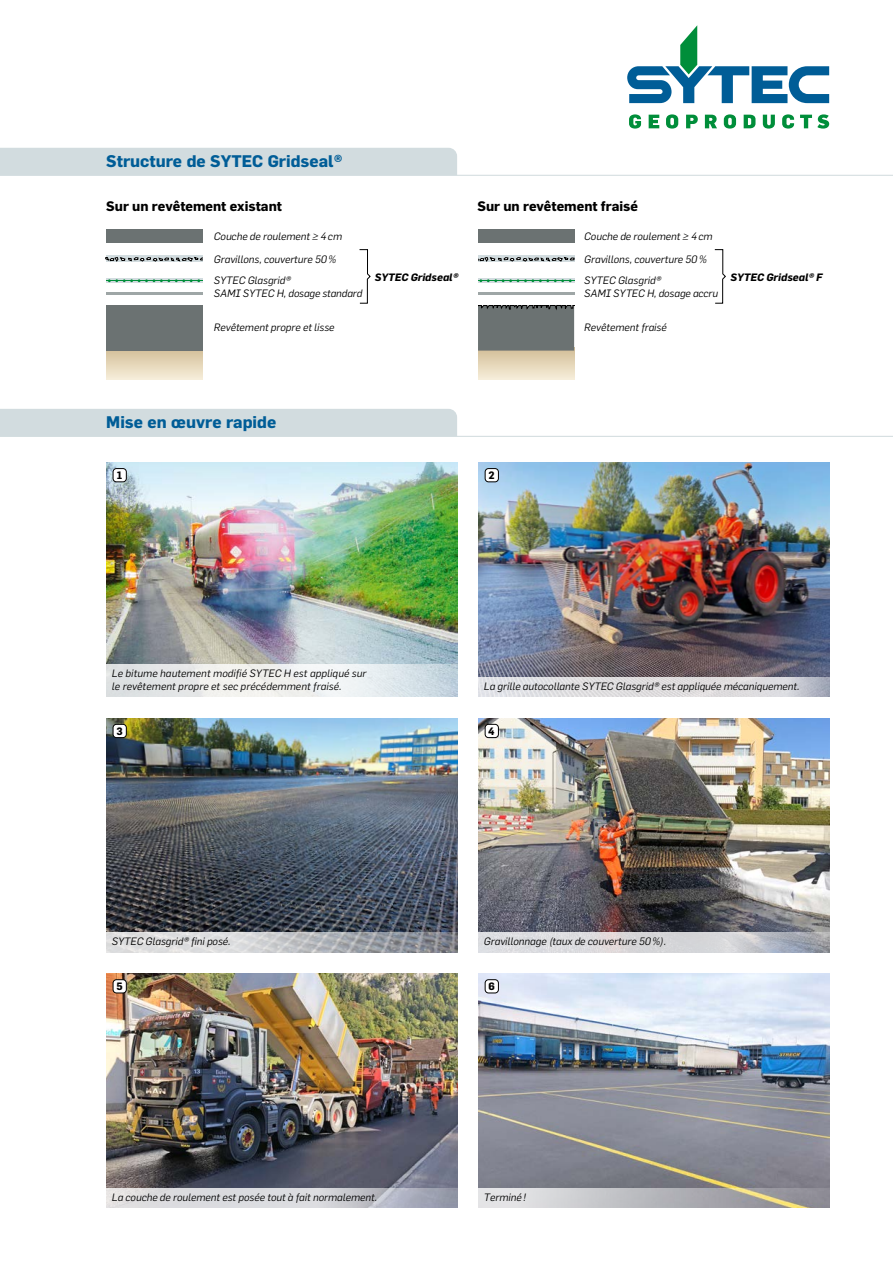
<style>
.page{position:relative;width:893px;height:1263px;background:#fff}
.page>*{position:absolute;margin:0;border:0;box-sizing:border-box;transform-origin:0 0}
.Register_11pt_bold_b{font:700 16.5px "Flama";color:#005d97}
.Fliesstext_9pt{font:700 13.5px "Flama";color:#000}
.Legende_7pt_kursiv{font:italic 10.5px/13.5px "Flama";color:#000}
.Legende_7pt_kursiv-2{font:italic 700 10.5px "Flama";color:#000}
.Register_9_5pt_bold{font:700 10.5px "Flama";color:#000}
</style>
<div class="page">
<img style="left:478px;top:974px;width:351px;height:214px">
<img style="left:106px;top:974px;width:351px;height:214px">
<img style="left:478px;top:463px;width:351px;height:214px">
<img style="left:478px;top:718px;width:351px;height:215px">
<img style="left:106px;top:718px;width:351px;height:214px">
<img style="left:106px;top:463px;width:351px;height:201px">
<svg style="left:106px;top:1188px;width:352px;height:20px;background:#cccdd3"></svg>
<svg style="left:106px;top:932px;width:352px;height:21px;background:#bdbfc2"></svg>
<svg style="left:478px;top:933px;width:352px;height:20px;background:#cecfd3"></svg>
<svg style="left:478px;top:677px;width:352px;height:20px;background:#dbdade"></svg>
<svg style="left:478px;top:1188px;width:352px;height:20px;background:#bbbabb"></svg>
<svg style="left:106px;top:351px;width:96px;height:28px;background:#e5d7ba"></svg>
<div style="left:106px;top:255px;width:96px;height:7px;background:#d2dcdf"></div>
<div style="left:106px;top:229px;width:96px;height:14px;background:#6b7272"></div>
<div style="left:106px;top:305px;width:96px;height:46px;background:#6b7272"></div>
<hr style="left:106px;top:292px;width:96px;height:3px;background:#9ea6a6">
<svg style="left:105px;top:257px;width:97px;height:5px"></svg>
<svg style="left:106px;top:278px;width:96px;height:5px"></svg>
<hr style="left:106px;top:281px;width:96px;height:1px;background:#008e3a">
<svg style="left:108px;top:279px;width:92px;height:3px"></svg>
<svg style="left:478px;top:351px;width:96px;height:28px;background:#e5d7ba"></svg>
<svg style="left:478px;top:305px;width:96px;height:46px;background:#686e6e"></svg>
<div style="left:478px;top:255px;width:96px;height:7px;background:#d2dcdf"></div>
<div style="left:478px;top:229px;width:96px;height:14px;background:#6b7272"></div>
<hr style="left:478px;top:292px;width:96px;height:3px;background:#9ea6a6">
<svg style="left:478px;top:257px;width:96px;height:5px"></svg>
<svg style="left:478px;top:278px;width:96px;height:5px"></svg>
<hr style="left:478px;top:281px;width:96px;height:1px;background:#008e3a">
<svg style="left:479px;top:279px;width:93px;height:3px"></svg>
<svg style="left:629px;top:114px;width:12px;height:15px"></svg>
<svg style="left:649px;top:115px;width:10px;height:13px"></svg>
<svg style="left:666px;top:114px;width:12px;height:15px"></svg>
<svg style="left:686px;top:115px;width:12px;height:13px"></svg>
<svg style="left:705px;top:115px;width:12px;height:13px"></svg>
<svg style="left:724px;top:114px;width:12px;height:15px"></svg>
<svg style="left:744px;top:115px;width:11px;height:13px"></svg>
<svg style="left:763px;top:115px;width:12px;height:14px"></svg>
<svg style="left:782px;top:114px;width:12px;height:15px"></svg>
<svg style="left:800px;top:114px;width:29px;height:15px"></svg>
<svg style="left:627px;top:25px;width:202px;height:78px"></svg>
<div style="left:0;top:148px;width:457px;height:27px;background:#d2dcdf"></div>
<hr style="left:0;top:175px;width:893px;height:1px;background:#d2dcdf">
<div style="left:0;top:409px;width:457px;height:27px;background:#d2dcdf"></div>
<hr style="left:0;top:436px;width:893px;height:1px;background:#d2dcdf">
<svg style="left:106px;top:664px;width:352px;height:33px"></svg>
<div style="left:113px;top:724px;width:13px;height:14px;background:#fff;border-radius:3px"></div>
<div style="left:113px;top:724px;width:14px;height:14px;border:1px solid #000;border-radius:3px"></div>
<div style="left:485px;top:724px;width:13px;height:14px;background:#fff;border-radius:3px"></div>
<div style="left:485px;top:724px;width:14px;height:14px;border:1px solid #000;border-radius:3px"></div>
<div style="left:113px;top:980px;width:13px;height:13px;background:#fff;border-radius:3px"></div>
<div style="left:113px;top:979px;width:14px;height:14px;border:1px solid #000;border-radius:3px"></div>
<div style="left:485px;top:980px;width:13px;height:13px;background:#fff;border-radius:3px"></div>
<div style="left:485px;top:979px;width:14px;height:14px;border:1px solid #000;border-radius:3px"></div>
<div style="left:485px;top:469px;width:13px;height:13px;background:#fff;border-radius:3px"></div>
<div style="left:485px;top:468px;width:14px;height:14px;border:1px solid #000;border-radius:3px"></div>
<div style="left:113px;top:469px;width:13px;height:13px;background:#fff;border-radius:3px"></div>
<div style="left:113px;top:468px;width:14px;height:14px;border:1px solid #000;border-radius:3px"></div>
<svg style="left:714px;top:249px;width:12px;height:55px"></svg>
<svg style="left:359px;top:249px;width:12px;height:55px"></svg>
<p class="Register_11pt_bold_b" style="left:106px;top:151px;width:238px">Structure de SYTEC Gridseal®</p>
<p class="Fliesstext_9pt" style="left:106px;top:198px;width:177px">Sur un revêtement existant</p>
<p class="Fliesstext_9pt" style="left:477px;top:198px;width:162px">Sur un revêtement fraisé</p>
<p class="Legende_7pt_kursiv" style="left:214px;top:229px;width:130px">Couche de roulement ≥ 4cm</p>
<p class="Legende_7pt_kursiv" style="left:214px;top:252px;width:124px">Gravillons, couverture 50%</p>
<p class="Legende_7pt_kursiv" style="left:214px;top:273px;width:79px">SYTEC Glasgrid®</p>
<p class="Legende_7pt_kursiv" style="left:214px;top:287px;width:150px">SAMI SYTEC H, dosage standard</p>
<p class="Legende_7pt_kursiv" style="left:214px;top:320px;width:122px">Revêtement propre et lisse</p>
<p class="Legende_7pt_kursiv" style="left:584px;top:229px;width:130px">Couche de roulement ≥ 4cm</p>
<p class="Legende_7pt_kursiv" style="left:584px;top:252px;width:124px">Gravillons, couverture 50%</p>
<p class="Legende_7pt_kursiv" style="left:584px;top:273px;width:79px">SYTEC Glasgrid®</p>
<p class="Legende_7pt_kursiv" style="left:584px;top:287px;width:135px">SAMI SYTEC H, dosage accru</p>
<p class="Legende_7pt_kursiv" style="left:584px;top:320px;width:84px">Revêtement fraisé</p>
<p class="Legende_7pt_kursiv-2" style="left:375px;top:270px;width:85px">SYTEC Gridseal®</p>
<p class="Legende_7pt_kursiv-2" style="left:730px;top:270px;width:94px">SYTEC Gridseal® F</p>
<p class="Register_11pt_bold_b" style="left:106px;top:412px;width:172px">Mise en œuvre rapide</p>
<p class="Register_9_5pt_bold" style="left:117px;top:468px;width:7px">1</p>
<p class="Register_9_5pt_bold" style="left:488px;top:469px;width:8px">2</p>
<p class="Legende_7pt_kursiv" style="left:112px;top:666px;width:256px">Le bitume hautement modifié SYTEC H est appliqué sur le revêtement propre et sec précédemment fraisé.</p>
<p class="Legende_7pt_kursiv" style="left:484px;top:679px;width:317px">La grille autocollante SYTEC Glasgrid® est appliquée mécaniquement.</p>
<p class="Register_9_5pt_bold" style="left:116px;top:724px;width:8px">3</p>
<p class="Register_9_5pt_bold" style="left:488px;top:724px;width:8px">4</p>
<p class="Legende_7pt_kursiv" style="left:112px;top:935px;width:120px">SYTEC Glasgrid® fini posé.</p>
<p class="Legende_7pt_kursiv" style="left:484px;top:935px;width:184px">Gravillonnage (taux de couverture 50%).</p>
<p class="Register_9_5pt_bold" style="left:116px;top:980px;width:8px">5</p>
<p class="Register_9_5pt_bold" style="left:488px;top:980px;width:8px">6</p>
<p class="Legende_7pt_kursiv" style="left:112px;top:1190px;width:267px">La couche de roulement est posée tout à fait normalement.</p>
<p class="Legende_7pt_kursiv" style="left:484px;top:1190px;width:44px">Terminé!</p>
</div>
